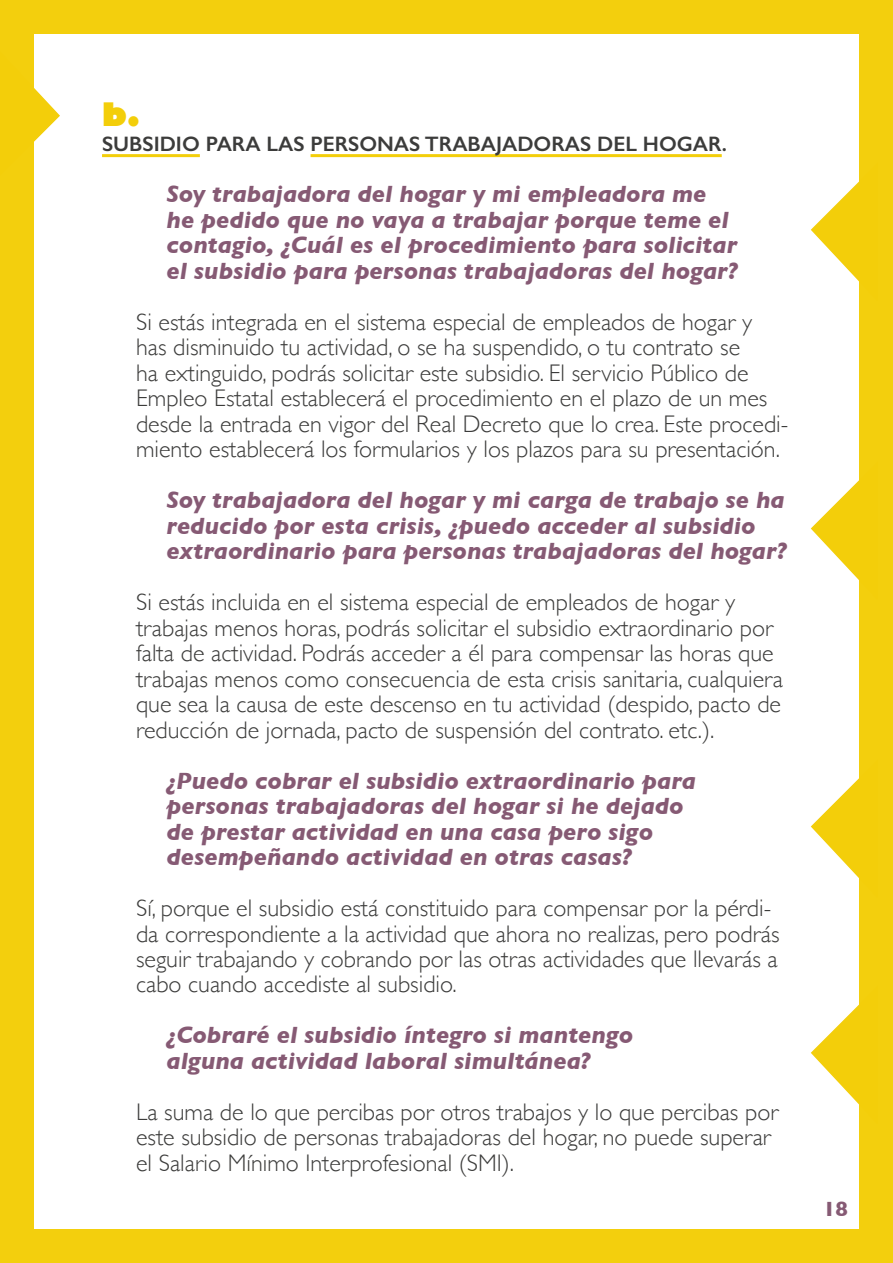
<style>
.page{position:relative;width:893px;height:1263px;background:#f3cf0d}
.page>*{position:absolute;margin:0;border:0;box-sizing:border-box;transform-origin:0 0}
.TITULO_SECCION{font:800 31.5px "Gill Sans";color:#f3ce0a}
.t1{font:300 24px/25.5px "Gill Sans";color:#3c3c3b}
.Pregunta{font:italic 700 24px/25.5px "Gill Sans";color:#865a74}
.TITULO_SECCION-2{font:600 21px "Gill Sans";color:#3c3c3b}
.t2{font:700 21px "Gill Sans";color:#865a74}
</style>
<div class="page">
<div style="left:34px;top:34px;width:825px;height:1195px;background:#fff"></div>
<hr style="left:102px;top:154px;width:98px;height:3px;background:#f3ce0a">
<hr style="left:311px;top:154px;width:411px;height:3px;background:#f3ce0a">
<svg style="left:34px;top:88px;width:26px;height:54px"></svg>
<svg style="left:810px;top:181px;width:49px;height:101px"></svg>
<svg style="left:810px;top:480px;width:49px;height:100px"></svg>
<svg style="left:810px;top:778px;width:49px;height:100px"></svg>
<svg style="left:810px;top:1004px;width:49px;height:101px"></svg>
<p class="TITULO_SECCION" style="left:102px;top:89px;width:39px">b.</p>
<p class="TITULO_SECCION-2" style="left:102px;top:131px;width:626px">SUBSIDIO PARA LAS PERSONAS TRABAJADORAS DEL HOGAR.</p>
<p class="Pregunta" style="left:167px;top:181px;width:573px">Soy trabajadora del hogar y mi empleadora me he pedido que no vaya a trabajar porque teme el contagio, ¿Cuál es el procedimiento para solicitar el subsidio para personas trabajadoras del hogar?</p>
<p class="t1" style="left:136px;top:308px;width:654px">Si estás integrada en el sistema especial de empleados de hogar y has disminuido tu actividad, o se ha suspendido, o tu contrato se<br>ha extinguido, podrás solicitar este subsidio. El servicio Público de Empleo Estatal establecerá el procedimiento en el plazo de un mes desde la entrada en vigor del Real Decreto que lo crea. Este procedi&shy;miento establecerá los formularios y los plazos para su presentación.</p>
<p class="Pregunta" style="left:167px;top:487px;width:622px">Soy trabajadora del hogar y mi carga de trabajo se ha reducido por esta crisis, ¿puedo acceder al subsidio extraordinario para personas trabajadoras del hogar?</p>
<p class="t1" style="left:136px;top:588px;width:648px">Si estás incluida en el sistema especial de empleados de hogar y trabajas menos horas, podrás solicitar el subsidio extraordinario por falta de actividad. Podrás acceder a él para compensar las horas que trabajas menos como consecuencia de esta crisis sanitaria, cualquiera que sea la causa de este descenso en tu actividad (despido, pacto de reducción de jornada, pacto de suspensión del contrato. etc.).</p>
<p class="Pregunta" style="left:167px;top:767px;width:531px">¿Puedo cobrar el subsidio extraordinario para personas trabajadoras del hogar si he dejado de prestar actividad en una casa pero sigo desempeñando actividad en otras casas?</p>
<p class="t1" style="left:136px;top:894px;width:645px">Sí, porque el subsidio está constituido para compensar por la pérdi&shy;da correspondiente a la actividad que ahora no realizas, pero podrás seguir trabajando y cobrando por las otras actividades que llevarás a cabo cuando accediste al subsidio.</p>
<p class="Pregunta" style="left:167px;top:1022px;width:468px">¿Cobraré el subsidio íntegro si mantengo alguna actividad laboral simultánea?</p>
<p class="t1" style="left:136px;top:1098px;width:644px">La suma de lo que percibas por otros trabajos y lo que percibas por este subsidio de personas trabajadoras del hogar, no puede superar el Salario Mínimo Interprofesional (SMI).</p>
<p class="t2" style="left:823px;top:1192px;width:26px">18</p>
</div>
